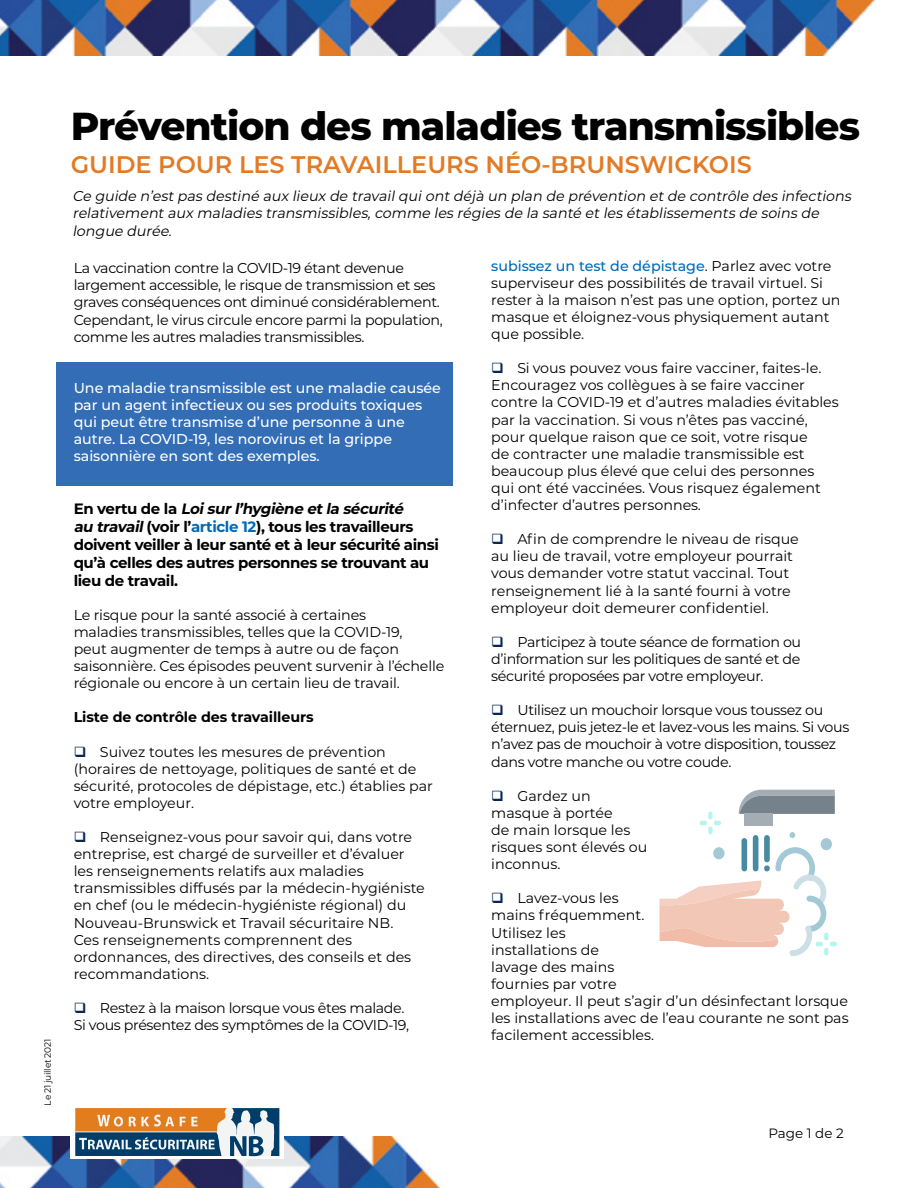
<style>
.page{position:relative;width:918px;height:1188px;background:#fff}
.page>*{position:absolute;margin:0;border:0;box-sizing:border-box;transform-origin:0 0}
.t1{font:800 39px "Montserrat";letter-spacing:-.025em;color:#000}
.t2{font:600 24px "Montserrat";color:#e27b25}
.t3{font:700 15px/18px "Montserrat";letter-spacing:-.025em;color:#000}
.t4{font:14.25px/17.1px "Montserrat";color:#000}
.t5{font:14.25px/17.1px "Montserrat";letter-spacing:-.025em;color:#000}
.t6{font:italic 14.25px/17.1px "Montserrat";color:#000}
.t7{font:500 14.25px/17.1px "Montserrat";color:#fff}
.t8{font:700 14.25px "Montserrat";letter-spacing:-.005em;color:#000}
.t9{font:13.5px "Montserrat";color:#000}
.t10{font:9px "Montserrat";letter-spacing:-.025em;color:#000}
.s1{font-style:italic}
.s2{color:#006ab6}
.s3{color:#072855}
.s4{font-weight:500;color:#006ab6}
</style>
<div class="page">
<img style="left:0;top:1136px;width:441px;height:52px">
<div style="left:71px;top:1106px;width:213px;height:53px;background:#fff"></div>
<svg style="left:75px;top:1108px;width:204px;height:48px"></svg>
<img style="left:0;top:0;width:875px;height:56px">
<div style="left:56px;top:362px;width:397px;height:124px;background:#326db6"></div>
<svg style="left:739px;top:790px;width:96px;height:24px;background:#88939c"></svg>
<div style="left:744px;top:814px;width:29px;height:12px;background:#a3adb3"></div>
<div style="left:742px;top:838px;width:5px;height:33px;background:#478aa1;border-radius:3px"></div>
<div style="left:753px;top:835px;width:5px;height:36px;background:#478aa1;border-radius:3px"></div>
<div style="left:764px;top:835px;width:6px;height:27px;background:#478aa1;border-radius:3px"></div>
<svg style="left:790px;top:832px;width:5px;height:6px"></svg>
<div style="left:821px;top:838px;width:11px;height:12px;background:#a3c9d6;border-radius:50%"></div>
<svg style="left:700px;top:812px;width:21px;height:22px"></svg>
<svg style="left:660px;top:847px;width:177px;height:109px"></svg>
<p class="t10" style="left:41px;top:1106px;width:68px;rotate:-90deg">Le 21 juillet 2021</p>
<h1 class="t1" style="left:71px;top:98px;width:791px">Prévention des maladies transmissibles</h1>
<h2 class="t2" style="left:71px;top:148px;width:683px">GUIDE POUR LES TRAVAILLEURS NÉO-BRUNSWICKOIS</h2>
<p class="t6" style="left:72px;top:187px;width:783px">Ce guide n’estpas destiné aux lieux de travailquiontdéjà un plan de prévention etde contrôle des infections relativementaux maladies transmissibles,comme les régies de la santé etles établissements de soins de longue durée.</p>
<p class="t5" style="left:74px;top:259px;width:371px">La vaccination contre la COVID-19 étant devenue largement accessible, le risque de transmission et ses graves conséquences ont diminué considérablement.<br>Cependant, le virus circule encore parmi la population, comme les autres maladies transmissibles.</p>
<p class="t7" style="left:74px;top:379px;width:369px">Une maladie transmissible est une maladie causée par un agent infectieux ou ses produits toxiques qui peut être transmise d’une personne à une autre. La COVID-19, les norovirus et la grippe saisonnière en sont des exemples.</p>
<p class="t3" style="left:74px;top:499px;width:367px">E n ve r t u d e l a <span class="s1">Loisurl’hygiène etla sécurité<br>au travail</span>(voir l’<span class="s2">article 12</span>), tous les travailleurs doivent veiller à leur santé et à leur sécurité ainsi qu’à celles des autres personnes se trouvant au lieu de travail.</p>
<p class="t4" style="left:74px;top:606px;width:372px">Le risque pour la santé associé à certaines<br>maladies transmissibles, telles que la COVID-19,<br>peut augmenter de temps à autre ou de façon saisonnière. Ces épisodes peuvent survenir à l’échelle régionale ou encore à un certain lieu de travail.</p>
<p class="t8" style="left:74px;top:707px;width:242px">Liste de contrôle des travailleurs</p>
<p class="t4" style="left:74px;top:742px;width:361px"><span class="s3">❑</span> Suivez toutes les mesures de prévention (horaires de nettoyage, politiques de santé et de sécurité, protocoles de dépistage, etc.) établies par votre employeur.</p>
<p class="t4" style="left:74px;top:828px;width:353px"><span class="s3">❑</span> Renseignez-vous pour savoir qui, dans votre entreprise, est chargé de surveiller et d’évaluer les renseignements relatifs aux maladies transmissibles diffusés par la médecin-hygiéniste en chef (ou le médecin-hygiéniste régional) du Nouveau-Brunswick et Travail sécuritaire NB.<br>Ces renseignements comprennent des ordonnances, des directives, des conseils et des recommandations.</p>
<p class="t5" style="left:74px;top:999px;width:337px"><span class="s3">❑</span> Restez à la maison lorsque vous êtes malade.<br>Si vous présentez des symptômes de la COVID-19,</p>
<p class="t4" style="left:491px;top:257px;width:351px"><span class="s4">subissez un test de dépistage</span>. Parlez avec votre superviseur des possibilités de travail virtuel. Si rester à la maison n’est pas une option, portez un masque et éloignez-vous physiquement autant que possible.</p>
<p class="t4" style="left:491px;top:359px;width:349px"><span class="s3">❑</span> Si vous pouvez vous faire vacciner, faites-le.<br>Encouragez vos collègues à se faire vacciner contre la COVID-19 et d’autres maladies évitables par la vaccination. Si vous n’êtes pas vacciné, pour quelque raison que ce soit, votre risque<br>de contracter une maladie transmissible est beaucoup plus élevé que celui des personnes qui ont été vaccinées. Vous risquez également d’infecter d’autres personnes.</p>
<p class="t4" style="left:491px;top:530px;width:309px"><span class="s3">❑</span> Afin de comprendre le niveau de risque au lieu de travail, votre employeur pourrait vous demander votre statut vaccinal. Tout renseignement lié à la santé fourni à votre employeur doit demeurer confidentiel.</p>
<p class="t4" style="left:491px;top:633px;width:311px;text-align:justify"><span class="s3">❑</span> Participez à toute séance de formation ou d’information sur les politiques de santé et de sécurité proposées par votre employeur.</p>
<p class="t5" style="left:491px;top:701px;width:360px"><span class="s3">❑</span> Utilisez un mouchoir lorsque vous toussez ou éternuez, puis jetez-le et lavez-vous les mains. Si vous n’avez pas de mouchoir à votre disposition, toussez dans votre manche ou votre coude.</p>
<p class="t4" style="left:491px;top:787px;width:158px"><span class="s3">❑</span> Gardez un masque à portée<br>de main lorsque les risques sont élevés ou inconnus.</p>
<p class="t4" style="left:491px;top:889px;width:359px"><span class="s3">❑</span> Lavez-vous les<br>mains fréquemment.<br>Utilisez les<br>installations de<br>lavage des mains<br>fournies par votre<br>employeur. Il peut s’agir d’un désinfectant lorsque les installations avec de l’eau courante ne sont pas facilement accessibles.</p>
<p class="t9" style="left:768px;top:1124px;width:77px">Page 1 de 2</p>
</div>
